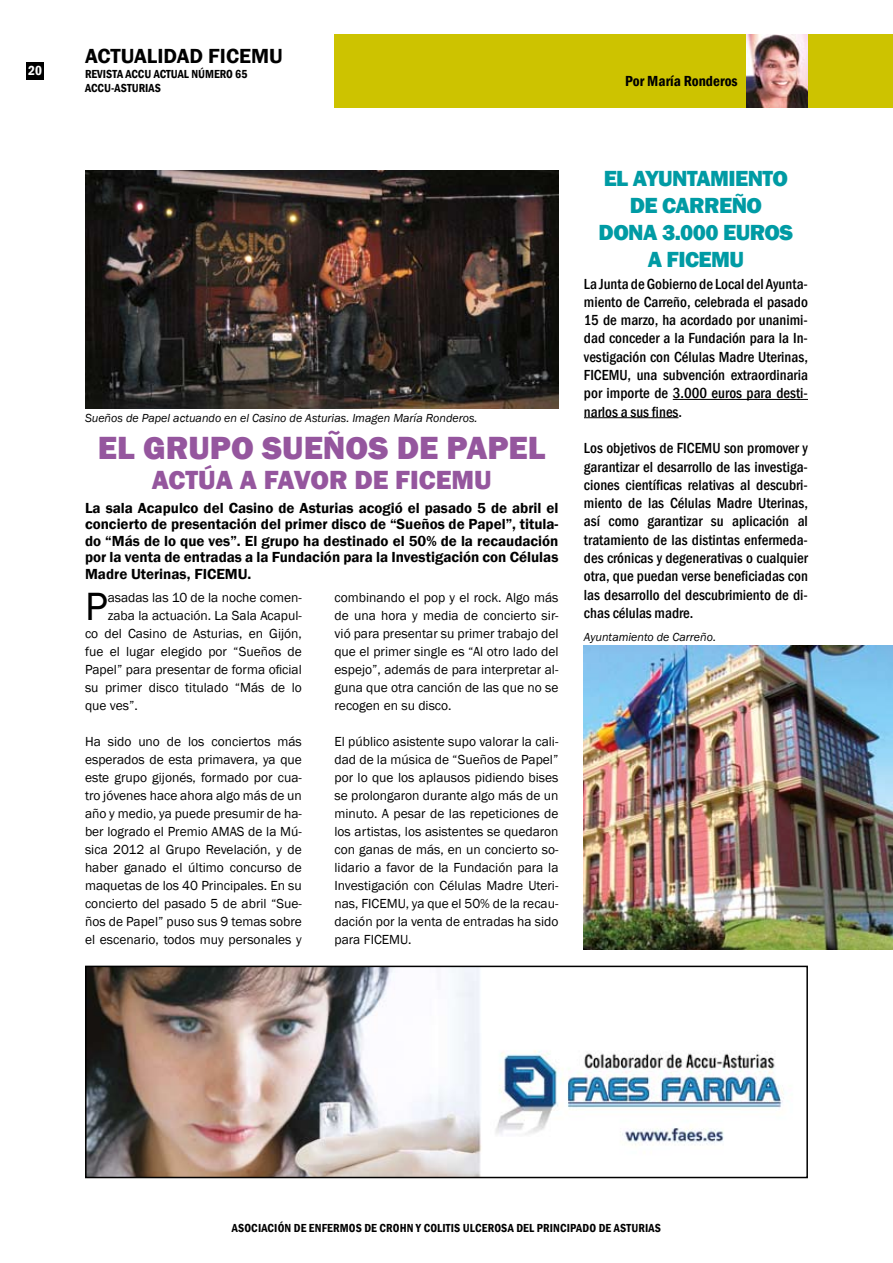
<style>
.page{position:relative;width:893px;height:1263px;background:#fff}
.page>*{position:absolute;margin:0;border:0;box-sizing:border-box;transform-origin:0 0}
.t1{font:40.5px "Franklin Gothic";color:#000}
.t2{font:800 33px "Franklin Gothic";color:#95569e}
.t3{font:800 27px "Franklin Gothic";color:#95569e}
.t4{font:800 22.5px/27px "Franklin Gothic";letter-spacing:-.025em;color:#009ba4;text-align:center}
.t5{font:600 21px "Franklin Gothic";color:#000}
.t6{font:500 condensed 15px/18.3px "Franklin Gothic";color:#000;text-align:justify}
.t7{font:600 15px/16.5px "Franklin Gothic";color:#000;text-align:justify}
.t8{font:600 condensed 15px "Franklin Gothic";color:#000}
.t9{font:13.5px/18px "Franklin Gothic";color:#000;text-align:justify}
.t10{font:600 condensed 13.5px "Franklin Gothic";color:#fff}
.t11{font:600 condensed 12px/14.4px "Franklin Gothic";letter-spacing:.01em;color:#000}
.t12{font:italic 12px "Franklin Gothic";color:#000}
</style>
<div class="page">
<img style="left:85px;top:170px;width:473px;height:239px">
<div style="left:334px;top:34px;width:559px;height:73px;background:#cdc300"></div>
<img style="left:746px;top:34px;width:62px;height:73px">
<div style="left:27px;top:62px;width:17px;height:17px;background:#000"></div>
<img style="left:88px;top:969px;width:696px;height:206px">
<div style="left:85px;top:966px;width:723px;height:212px;border:2px solid #000"></div>
<hr style="left:673px;top:399px;width:135px;height:1px;background:#000">
<hr style="left:584px;top:417px;width:94px;height:1px;background:#000">
<img style="left:584px;top:646px;width:309px;height:304px">
<p class="t10" style="left:28px;top:62px;width:15px">20</p>
<h3 class="t5" style="left:85px;top:44px;width:14px">actua</h3>
<h3 class="t5" style="left:147px;top:44px;width:23px">lidad</h3>
<h3 class="t5" style="left:208px;top:44px;width:13px">ficemu</h3>
<p class="t11" style="left:85px;top:67px;width:6px">revi</p>
<p class="t11" style="left:85px;top:67px;width:164px;text-indent:21px">sta ACCU ACTUAL NÚMERO 65<br>ACCU-ASTURIAS</p>
<p class="t8" style="left:625px;top:71px;width:114px">Por María Ronderos</p>
<p class="t12" style="left:85px;top:410px;width:394px">Sueños de Papel actuando en el Casino de Asturias. Imagen María Ronderos.</p>
<h2 class="t2" style="left:98px;top:426px;width:449px">EL GRUPO SUEÑOS DE PAPEL</h2>
<h3 class="t3" style="left:152px;top:462px;width:341px">ACTÚA A FAVOR DE FICEMU</h3>
<p class="t7" style="left:85px;top:500px;width:475px">La sala Acapulco del Casino de Asturias acogió el pasado 5 de abril el concierto de presentación del primer disco de “Sueños de Papel”, titula&shy;do “Más de lo que ves”. El grupo ha destinado el 50% de la recaudación por la venta de entradas a la Fundación para la Investigación con Células Madre Uterinas, FICEMU.</p>
<h1 class="t1" style="left:85px;top:581px;width:24px">P</h1>
<p class="t9" style="left:108px;top:589px;width:196px">asadas las 10 de la noche comen-</p>
<p class="t9" style="left:108px;top:607px;width:196px">zaba la actuación. La Sala Acapul-</p>
<p class="t9" style="left:85px;top:625px;width:218px">co del Casino de Asturias, en Gijón,</p>
<p class="t9" style="left:85px;top:643px;width:218px">fue el lugar elegido por “Sueños de</p>
<p class="t9" style="left:85px;top:661px;width:218px">Papel” para presentar de forma oficial</p>
<p class="t9" style="left:85px;top:679px;width:218px">su primer disco titulado “Más de lo</p>
<p class="t9" style="left:85px;top:697px;width:54px">que ves”.</p>
<p class="t9" style="left:85px;top:733px;width:218px">Ha sido uno de los conciertos más esperados de esta primavera, ya que este grupo gijonés, formado por cua&shy;tro jóvenes hace ahora algo más de un año y medio, ya puede presumir de ha&shy;ber logrado el Premio AMAS de la Mú&shy;sica 2012 al Grupo Revelación, y de haber ganado el último concurso de maquetas de los 40 Principales. En su concierto del pasado 5 de abril “Sue&shy;ños de Papel” puso sus 9 temas sobre el escenario, todos muy personales y</p>
<p class="t9" style="left:334px;top:589px;width:225px">combinando el pop y el rock. Algo más de una hora y media de concierto sir&shy;vió para presentar su primer trabajo del que el primer single es “Al otro lado del espejo”, además de para interpretar al&shy;guna que otra canción de las que no se recogen en su disco.</p>
<p class="t9" style="left:334px;top:733px;width:225px">El público asistente supo valorar la cali&shy;dad de la música de “Sueños de Papel” por lo que los aplausos pidiendo bises se prolongaron durante algo más de un minuto. A pesar de las repeticiones de los artistas, los asistentes se quedaron con ganas de más, en un concierto so&shy;lidario a favor de la Fundación para la Investigación con Células Madre Uteri&shy;nas, FICEMU, ya que el 50% de la recau&shy;dación por la venta de entradas ha sido para FICEMU.</p>
<h3 class="t4" style="left:599px;top:165px;width:196px">EL AYUNTAMIENTO<br>DE CARREÑO<br>DONA 3.000 EUROS<br>A FICEMU</h3>
<p class="t6" style="left:584px;top:274px;width:225px">La Junta de Gobierno de Local del Ayunta&shy;miento de Carreño, celebrada el pasado 15 de marzo, ha acordado por unanimi&shy;dad conceder a la Fundación para la In&shy;vestigación con Células Madre Uterinas, FICEMU, una subvención extraordinaria por importe de 3.000 euros para desti&shy;narlos a sus fines.</p>
<p class="t6" style="left:584px;top:439px;width:226px">Los objetivos de FIC EMU son promover y garantizar el desarrollo de las investiga&shy;ciones científicas relativas al descubri&shy;miento de las Células Madre Uterinas, así como garantizar su aplicación al tratamiento de las distintas enfermeda&shy;des crónicas y degenerativas o cualquier otra, que puedan verse beneficiadas con las desarrollo del descubrimiento de di&shy;chas células madre.</p>
<p class="t12" style="left:584px;top:630px;width:133px">Ayuntamiento de Carreño.</p>
<p class="t11" style="left:232px;top:1221px;width:430px">ASOCIACIÓN DE ENFERMOS DE CROHN Y COLITIS ULCEROSA DEL PRINCIPADO DE ASTURIAS</p>
</div>
